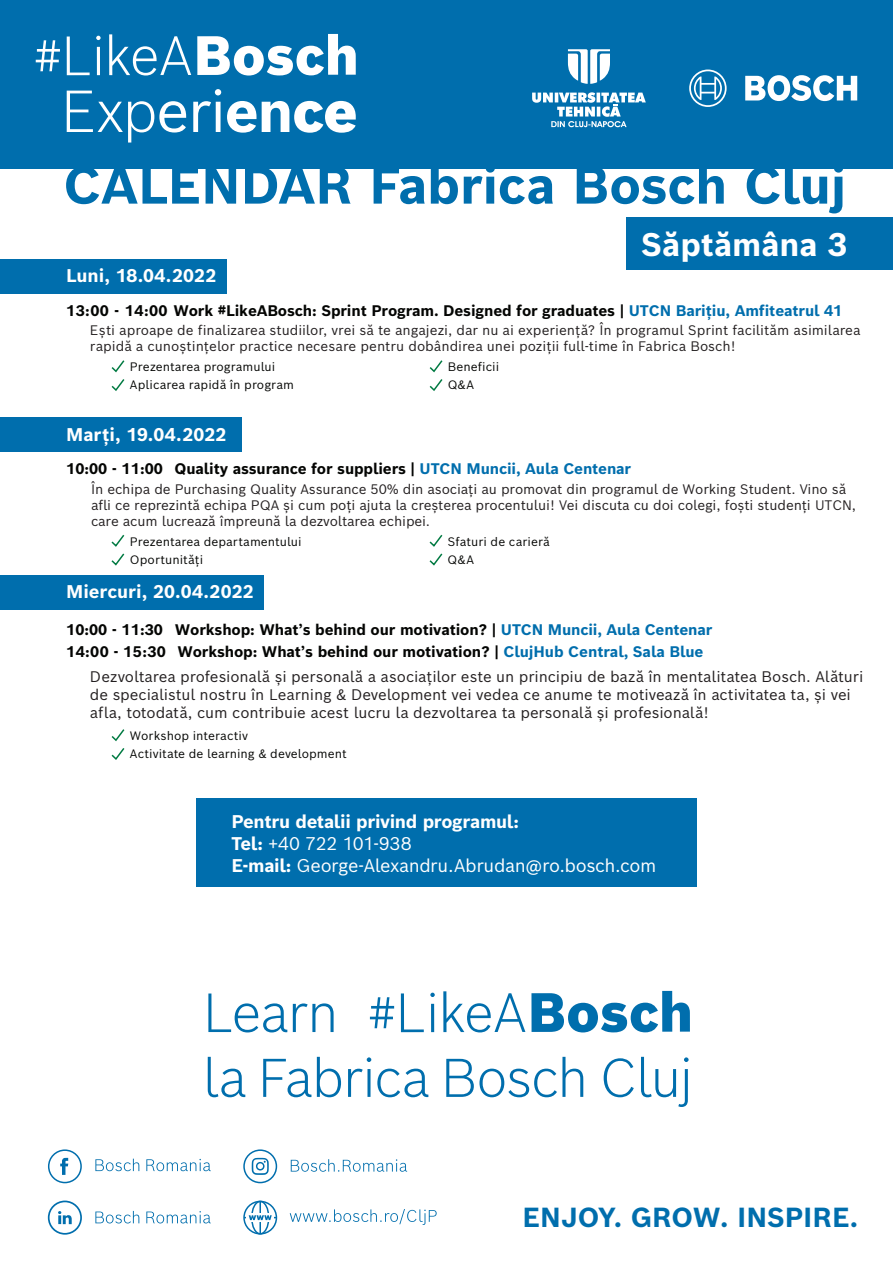
<style>
.page{position:relative;width:893px;height:1263px;background:#fff}
.page>*{position:absolute;margin:0;border:0;box-sizing:border-box;transform-origin:0 0}
.t1{font:300 53.85px "Bosch Sans";letter-spacing:-.02em;color:#006ead}
.t2{font:300 53.25px "Bosch Sans";letter-spacing:-.03em;color:#006ead}
.t3{font:700 51.6px "Bosch Sans";letter-spacing:-.01em;color:#006ead}
.t4{font:700 31.95px "Bosch Sans";color:#fff}
.t5{font:700 27px "Bosch Sans";color:#006ead}
.t6{font:18px/21.6px "Bosch Sans";letter-spacing:-.025em;color:#fff}
.t7{font:700 18px "Bosch Sans";letter-spacing:.005em;color:#fff}
.t8{font:700 15px/21.6px "Bosch Sans";letter-spacing:-.01em;color:#040503}
.t9{font:15px/18px "Bosch Sans";letter-spacing:-.005em;color:#231f20}
.t10{font:13.5px/15.6px "Bosch Sans";letter-spacing:-.01em;color:#231f20}
.t11{font:12px/18px "Bosch Sans";letter-spacing:.005em;color:#040503}
.s1{color:#006ead}
.s2{font-weight:700}
</style>
<div class="page">
<div style="left:0;top:0;width:893px;height:168px;background:#006ead"></div>
<svg style="left:36px;top:40px;width:24px;height:31px"></svg>
<svg style="left:67px;top:37px;width:23px;height:38px"></svg>
<hr style="left:97px;top:47px;width:3px;height:28px;background:#fff">
<svg style="left:96px;top:36px;width:5px;height:4px"></svg>
<svg style="left:109px;top:34px;width:82px;height:42px"></svg>
<svg style="left:197px;top:34px;width:159px;height:42px"></svg>
<svg style="left:67px;top:91px;width:119px;height:52px"></svg>
<svg style="left:193px;top:89px;width:28px;height:43px"></svg>
<svg style="left:227px;top:101px;width:29px;height:32px"></svg>
<svg style="left:262px;top:101px;width:94px;height:32px"></svg>
<svg style="left:745px;top:75px;width:112px;height:26px"></svg>
<svg style="left:689px;top:70px;width:38px;height:37px"></svg>
<svg style="left:568px;top:49px;width:42px;height:35px"></svg>
<svg style="left:532px;top:92px;width:114px;height:35px"></svg>
<svg style="left:370px;top:997px;width:24px;height:31px"></svg>
<svg style="left:401px;top:993px;width:23px;height:39px"></svg>
<hr style="left:431px;top:1004px;width:3px;height:28px;background:#006ead">
<svg style="left:430px;top:993px;width:5px;height:4px"></svg>
<svg style="left:443px;top:991px;width:82px;height:41px"></svg>
<svg style="left:531px;top:991px;width:159px;height:41px"></svg>
<svg style="left:95px;top:1159px;width:44px;height:12px"></svg>
<svg style="left:146px;top:1159px;width:65px;height:12px"></svg>
<svg style="left:60px;top:1158px;width:8px;height:17px"></svg>
<div style="left:48px;top:1149px;width:34px;height:34px;border:2px solid #006ead;border-radius:50%"></div>
<svg style="left:291px;top:1159px;width:116px;height:13px"></svg>
<div style="left:243px;top:1149px;width:34px;height:34px;border:2px solid #006ead;border-radius:50%"></div>
<svg style="left:252px;top:1158px;width:17px;height:17px"></svg>
<svg style="left:95px;top:1211px;width:44px;height:12px"></svg>
<svg style="left:146px;top:1211px;width:65px;height:12px"></svg>
<svg style="left:58px;top:1211px;width:14px;height:13px"></svg>
<div style="left:48px;top:1200px;width:34px;height:35px;border:2px solid #006ead;border-radius:50%"></div>
<svg style="left:290px;top:1209px;width:147px;height:16px"></svg>
<hr style="left:259px;top:1201px;width:2px;height:33px;background:#006ead">
<hr style="left:244px;top:1217px;width:32px;height:1px;background:#006ead">
<div style="left:251px;top:1201px;width:18px;height:33px;border:2px solid #006ead;border-radius:50%"></div>
<div style="left:243px;top:1201px;width:34px;height:33px;border:2px solid #006ead;border-radius:50%"></div>
<svg style="left:247px;top:1213px;width:27px;height:9px"></svg>
<svg style="left:249px;top:1215px;width:23px;height:5px"></svg>
<div style="left:0;top:259px;width:226px;height:34px;background:#006ead"></div>
<svg style="left:111px;top:360px;width:14px;height:31px"></svg>
<svg style="left:429px;top:360px;width:14px;height:31px"></svg>
<div style="left:0;top:417px;width:241px;height:34px;background:#006ead"></div>
<svg style="left:111px;top:534px;width:14px;height:32px"></svg>
<svg style="left:429px;top:534px;width:14px;height:32px"></svg>
<div style="left:0;top:575px;width:263px;height:34px;background:#006ead"></div>
<svg style="left:111px;top:729px;width:14px;height:31px"></svg>
<div style="left:196px;top:799px;width:501px;height:88px;background:#006ead"></div>
<div style="left:627px;top:218px;width:266px;height:52px;background:#006ead"></div>
<h3 class="t3" style="left:63px;top:150px;width:785px">CALENDAR Fabrica Bosch Cluj</h3>
<h3 class="t4" style="left:641px;top:223px;width:208px">Săptămâna 3</h3>
<h3 class="t7" style="left:66px;top:263px;width:152px">Luni, 18.04.2022</h3>
<p class="t8" style="left:66px;top:299px;width:778px">13:00 - 14:00 Work #LikeABosch: Sprint Program. Designed for graduates | <span class="s1">UTCN Barițiu, Amfiteatrul 41</span></p>
<p class="t10" style="left:90px;top:322px;width:772px;line-height:16.2px">Ești aproape de finalizarea studiilor, vrei să te angajezi, dar nu ai experiență? În programul Sprint facilităm asimilarea rapidă a cunoștințelor practice necesare pentru dobândirea unei poziții full-time în Fabrica Bosch!</p>
<p class="t11" style="left:130px;top:357px;width:165px">Prezentarea programului<br>Aplicarea rapidă în program</p>
<p class="t11" style="left:448px;top:357px;width:53px">Beneficii<br>Q&amp;A</p>
<h3 class="t7" style="left:66px;top:422px;width:162px">Marți, 19.04.2022</h3>
<p class="t8" style="left:66px;top:457px;width:567px">10:00 - 11:00 Quality assurance for suppliers | <span class="s1">UTCN Muncii, Aula Centenar</span></p>
<p class="t10" style="left:91px;top:481px;width:766px">În echipa de Purchasing Quality Assurance 50% din asociați au promovat din programul de Working Student. Vino să afli ce reprezintă echipa PQA și cum poți ajuta la creșterea procentului! Vei discuta cu doi colegi, foști studenți UTCN, care acum lucrează împreună la dezvoltarea echipei.</p>
<p class="t11" style="left:130px;top:532px;width:173px">Prezentarea departamentului<br>Oportunități</p>
<p class="t11" style="left:448px;top:532px;width:104px">Sfaturi de carieră<br>Q&amp;A</p>
<h3 class="t7" style="left:66px;top:580px;width:189px">Miercuri, 20.04.2022</h3>
<p class="t8" style="left:66px;top:618px;width:648px">10:00 - 11:30 Workshop: What’s behind our motivation? | <span class="s1">UTCN Muncii, Aula Centenar<br></span>14:00 - 15:30 Workshop: What’s behind our motivation? | <span class="s1">ClujHub Central, Sala Blue</span></p>
<p class="t9" style="left:90px;top:667px;width:775px">Dezvoltarea profesională și personală a asociaților este un principiu de bază în mentalitatea Bosch. Alături de specialistul nostru în Learning &amp; Development vei vedea ce anume te motivează în activitatea ta, și vei afla, totodată, cum contribuie acest lucru la dezvoltarea ta personală și profesională!</p>
<p class="t11" style="left:130px;top:726px;width:218px">Workshop interactiv<br>Activitate de learning &amp; development</p>
<h3 class="t6" style="left:231px;top:810px;width:427px"><span class="s2">Pentru detalii privind programul:<br>Tel:</span> +40 722 101-938<br><span class="s2">E-mail:</span> George-Alexandru.Abrudan@ro.bosch.com</h3>
<h1 class="t1" style="left:203px;top:977px;width:137px">Learn</h1>
<h2 class="t2" style="left:202px;top:1042px;width:493px">la Fabrica Bosch Cluj</h2>
<h3 class="t5" style="left:522px;top:1199px;width:337px">ENJOY. GROW. INSPIRE.</h3>
</div>
